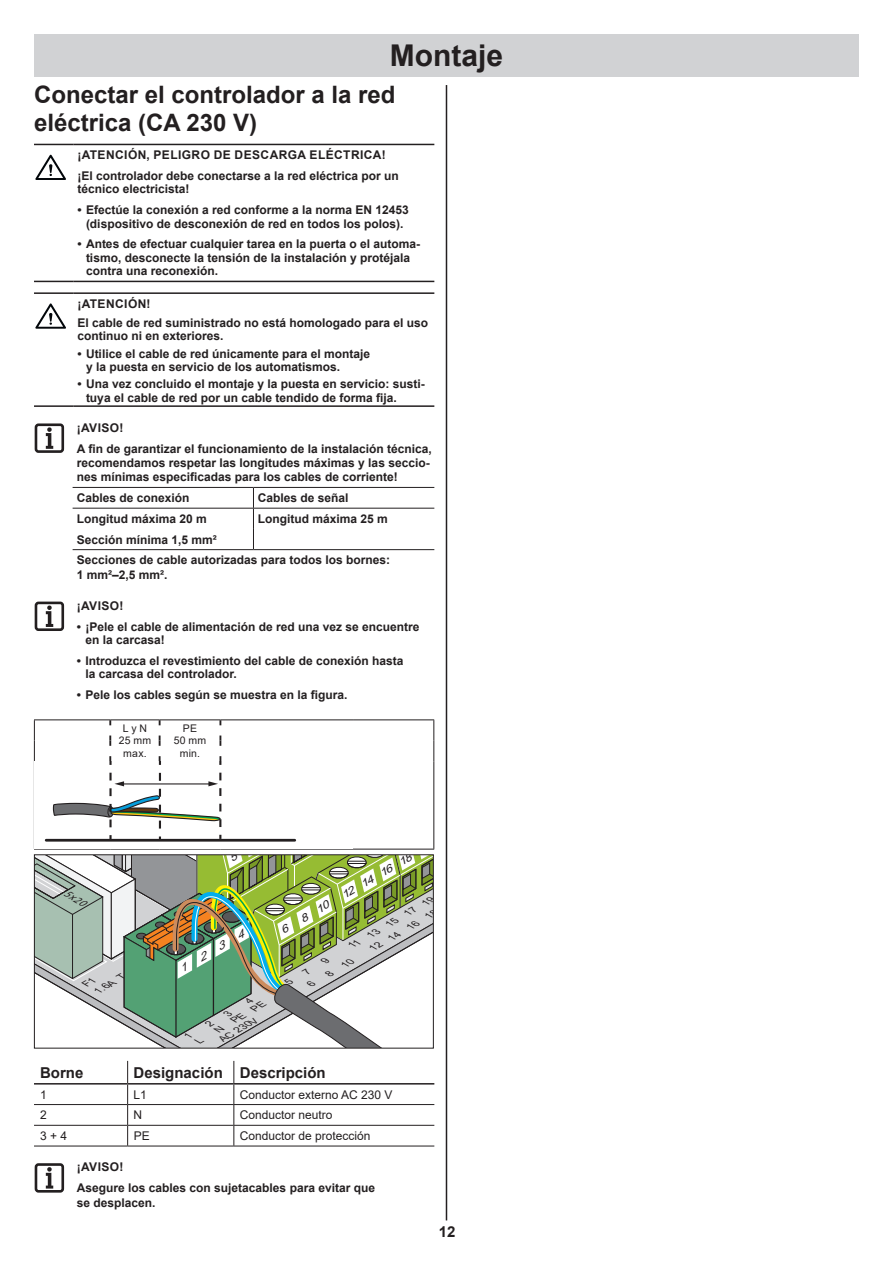
<style>
.page{position:relative;width:893px;height:1263px;background:#fff}
.page>*{position:absolute;margin:0;border:0;box-sizing:border-box;transform-origin:0 0}
.t1{font:700 30px "Arial";color:#231f20}
.t2{font:700 24px/28.8px "Arial";color:#231f20}
.t3{font:700 15px "Arial";color:#231f20}
.t4{font:700 12px/13.5px "Arial";color:#231f20}
.t5{font:12px "Arial";color:#231f20}
.t6{font:italic 10.8px "Arial";color:#231f20;scale:1.16 1}
.t7{font:10.5px/12.6px "Arial";letter-spacing:.015em;color:#231f20;text-align:center}
.t8{font:italic 10.5px "Helvetica";color:#231f20}
.t9{font:italic 9.15px/11.9px "Arial";color:#231f20;scale:1.16 1}
</style>
<div class="page">
<div style="left:34px;top:34px;width:825px;height:43px;background:#d1d2d4"></div>
<hr style="left:446px;top:85px;width:1px;height:1135px;background:#231f20">
<hr style="left:73px;top:144px;width:361px;height:1px;background:#231f20">
<hr style="left:34px;top:144px;width:39px;height:1px;background:#231f20">
<hr style="left:34px;top:281px;width:39px;height:1px;background:#231f20">
<hr style="left:73px;top:281px;width:361px;height:1px;background:#231f20">
<hr style="left:73px;top:292px;width:361px;height:2px;background:#231f20">
<hr style="left:34px;top:292px;width:39px;height:2px;background:#231f20">
<hr style="left:34px;top:405px;width:39px;height:2px;background:#231f20">
<hr style="left:73px;top:405px;width:361px;height:2px;background:#231f20">
<hr style="left:73px;top:508px;width:180px;height:1px;background:#231f20">
<hr style="left:73px;top:549px;width:180px;height:1px;background:#231f20">
<hr style="left:253px;top:549px;width:181px;height:1px;background:#231f20">
<hr style="left:253px;top:508px;width:181px;height:1px;background:#231f20">
<svg style="left:253px;top:488px;width:1px;height:61px"></svg>
<hr style="left:73px;top:487px;width:180px;height:1px;background:#231f20">
<hr style="left:253px;top:487px;width:181px;height:1px;background:#231f20">
<svg style="left:109px;top:735px;width:2px;height:11px"></svg>
<svg style="left:219px;top:735px;width:2px;height:11px"></svg>
<svg style="left:159px;top:735px;width:2px;height:11px"></svg>
<hr style="left:34px;top:719px;width:76px;height:1px;background:#231f20">
<hr style="left:110px;top:719px;width:50px;height:1px;background:#231f20">
<hr style="left:160px;top:719px;width:60px;height:1px;background:#231f20">
<hr style="left:220px;top:719px;width:133px;height:1px;background:#231f20">
<hr style="left:353px;top:719px;width:81px;height:1px;background:#231f20">
<svg style="left:34px;top:720px;width:1px;height:41px"></svg>
<svg style="left:433px;top:720px;width:1px;height:41px"></svg>
<hr style="left:34px;top:761px;width:1px;height:88px;background:#231f20">
<hr style="left:433px;top:761px;width:1px;height:88px;background:#231f20">
<hr style="left:34px;top:849px;width:76px;height:1px;background:#231f20">
<hr style="left:110px;top:849px;width:50px;height:1px;background:#231f20">
<hr style="left:160px;top:849px;width:60px;height:1px;background:#231f20">
<hr style="left:220px;top:849px;width:133px;height:1px;background:#231f20">
<hr style="left:353px;top:849px;width:81px;height:1px;background:#231f20">
<hr style="left:46px;top:839px;width:249px;height:3px;background:#231f20">
<svg style="left:109px;top:835px;width:3px;height:4px"></svg>
<svg style="left:52px;top:756px;width:169px;height:72px"></svg>
<hr style="left:34px;top:1104px;width:94px;height:1px;background:#231f20">
<hr style="left:128px;top:1104px;width:106px;height:1px;background:#231f20">
<hr style="left:234px;top:1104px;width:200px;height:1px;background:#231f20">
<hr style="left:34px;top:1125px;width:94px;height:1px;background:#231f20">
<hr style="left:128px;top:1125px;width:106px;height:1px;background:#231f20">
<svg style="left:127px;top:1061px;width:1px;height:85px"></svg>
<hr style="left:234px;top:1125px;width:200px;height:1px;background:#231f20">
<svg style="left:233px;top:1061px;width:1px;height:85px"></svg>
<hr style="left:34px;top:1083px;width:94px;height:1px;background:#231f20">
<hr style="left:128px;top:1083px;width:106px;height:1px;background:#231f20">
<hr style="left:234px;top:1083px;width:200px;height:1px;background:#231f20">
<hr style="left:34px;top:1146px;width:94px;height:1px;background:#231f20">
<hr style="left:128px;top:1146px;width:106px;height:1px;background:#231f20">
<hr style="left:234px;top:1146px;width:200px;height:1px;background:#231f20">
<svg style="left:35px;top:155px;width:31px;height:25px"></svg>
<svg style="left:35px;top:303px;width:31px;height:26px"></svg>
<div style="left:35px;top:423px;width:29px;height:30px;border:3px solid #231f20;border-radius:3px"></div>
<svg style="left:46px;top:427px;width:7px;height:22px"></svg>
<div style="left:35px;top:602px;width:29px;height:29px;border:3px solid #231f20;border-radius:3px"></div>
<svg style="left:46px;top:605px;width:7px;height:22px"></svg>
<div style="left:35px;top:1163px;width:29px;height:29px;border:3px solid #231f20;border-radius:3px"></div>
<svg style="left:46px;top:1167px;width:7px;height:21px"></svg>
<svg style="left:35px;top:854px;width:398px;height:194px"></svg>
<h1 class="t1" style="left:390px;top:35px;width:115px">Montaje</h1>
<h2 class="t2" style="left:34px;top:80px;width:363px">Conectar el controlador a la red eléctrica (CA 230 V)</h2>
<p class="t4" style="left:77px;top:145px;width:323px;line-height:20.7px">¡ATENCIÓN, PELIGRO DE DESCARGA ELÉCTRICA! ¡El controlador debe conectarse a la red eléctrica por un</p>
<p class="t4" style="left:77px;top:183px;width:114px">técnico electricista!</p>
<p class="t4" style="left:77px;top:203px;width:333px;text-align:center">• Efectúe la conexión a red conforme a la norma EN 12453 (dispositivo de desconexión de red en todos los polos).</p>
<p class="t4" style="left:86px;top:238px;width:336px;text-indent:-9px">• Antes de efectuar cualquier tarea en la puerta o el automa&shy;tismo, desconecte la tensión de la instalación y protéjala contra una reconexión.</p>
<p class="t4" style="left:77px;top:294px;width:352px;line-height:19px">¡ATENCIÓN!<br>El cable de red suministrado no está homologado para el uso</p>
<p class="t4" style="left:77px;top:330px;width:148px">continuo ni en exteriores.</p>
<p class="t4" style="left:86px;top:347px;width:286px;text-indent:-9px">• Utilice el cable de red únicamente para el montaje y la puesta en servicio de los automatismos.</p>
<p class="t4" style="left:86px;top:378px;width:340px;text-indent:-9px">• Una vez concluido el montaje y la puesta en servicio: susti&shy;tuya el cable de red por un cable tendido de forma fija.</p>
<p class="t4" style="left:77px;top:417px;width:356px;line-height:20.7px">¡AVISO!<br>A fin de garantizar el funcionamiento de la instalación técnica,</p>
<p class="t4" style="left:77px;top:456px;width:354px;line-height:14.4px">recomendamos respetar las longitudes máximas y las seccio&shy;nes mínimas especificadas para los cables de corriente!</p>
<p class="t4" style="left:77px;top:491px;width:114px">Cables de conexión</p>
<p class="t4" style="left:258px;top:491px;width:92px">Cables de señal</p>
<p class="t4" style="left:77px;top:512px;width:132px">Longitud máxima 20 m</p>
<p class="t4" style="left:258px;top:512px;width:132px">Longitud máxima 25 m</p>
<p class="t4" style="left:77px;top:529px;width:315px;line-height:20.7px">Sección mínima 1,5 mm²<br>Secciones de cable autorizadas para todos los bornes:</p>
<p class="t4" style="left:77px;top:568px;width:92px">1 mm²–2,5 mm².</p>
<p class="t4" style="left:77px;top:599px;width:48px">¡AVISO!</p>
<p class="t4" style="left:85px;top:620px;width:336px;text-indent:-9px">• ¡Pele el cable de alimentación de red una vez se encuentre en la carcasa!</p>
<p class="t4" style="left:85px;top:654px;width:320px;text-indent:-9px">• Introduzca el revestimiento del cable de conexión hasta la carcasa del controlador.</p>
<p class="t4" style="left:77px;top:688px;width:272px">• Pele los cables según se muestra en la figura.</p>
<p class="t7" style="left:119px;top:722px;width:34px">L y N<br>25 mm max.</p>
<p class="t7" style="left:174px;top:722px;width:34px">PE<br>50 mm min.</p>
<p class="t8" style="left:68px;top:886px;width:24px;rotate:30deg">5x20</p>
<p class="t9" style="left:88px;top:976px;width:30px;text-indent:-7px;rotate:-30deg">F1<br>1.6A T</p>
<p class="t9" style="left:215px;top:1025px;width:50px;rotate:-30deg">N PE PE</p>
<p class="t9" style="left:207px;top:1014px;width:38px;line-height:19.5px;text-indent:-4px;rotate:-30deg">2<br>AC 230V</p>
<p class="t6" style="left:339px;top:889px;width:50px;rotate:-30deg">12 14 16</p>
<p class="t9" style="left:348px;top:940px;width:85px;rotate:-30deg">11 13 15 17 19</p>
<p class="t9" style="left:369px;top:943px;width:67px;rotate:-30deg">12 14 16 18</p>
<p class="t3" style="left:40px;top:1062px;width:45px">Borne</p>
<p class="t3" style="left:134px;top:1062px;width:194px">Designación Descripción</p>
<p class="t5" style="left:40px;top:1086px;width:8px">1</p>
<p class="t5" style="left:134px;top:1086px;width:15px">L1</p>
<p class="t5" style="left:240px;top:1086px;width:154px">Conductor externo AC 230 V</p>
<p class="t5" style="left:40px;top:1107px;width:8px">2</p>
<p class="t5" style="left:134px;top:1107px;width:10px">N</p>
<p class="t5" style="left:240px;top:1107px;width:94px">Conductor neutro</p>
<p class="t5" style="left:40px;top:1127px;width:29px">3 + 4</p>
<p class="t5" style="left:134px;top:1127px;width:18px">PE</p>
<p class="t5" style="left:240px;top:1127px;width:132px">Conductor de protección</p>
<p class="t4" style="left:77px;top:1157px;width:300px;line-height:20.7px">¡AVISO!<br>Asegure los cables con sujetacables para evitar que</p>
<p class="t4" style="left:77px;top:1196px;width:80px">se desplacen.</p>
<p class="t3" style="left:439px;top:1221px;width:18px">12</p>
</div>
